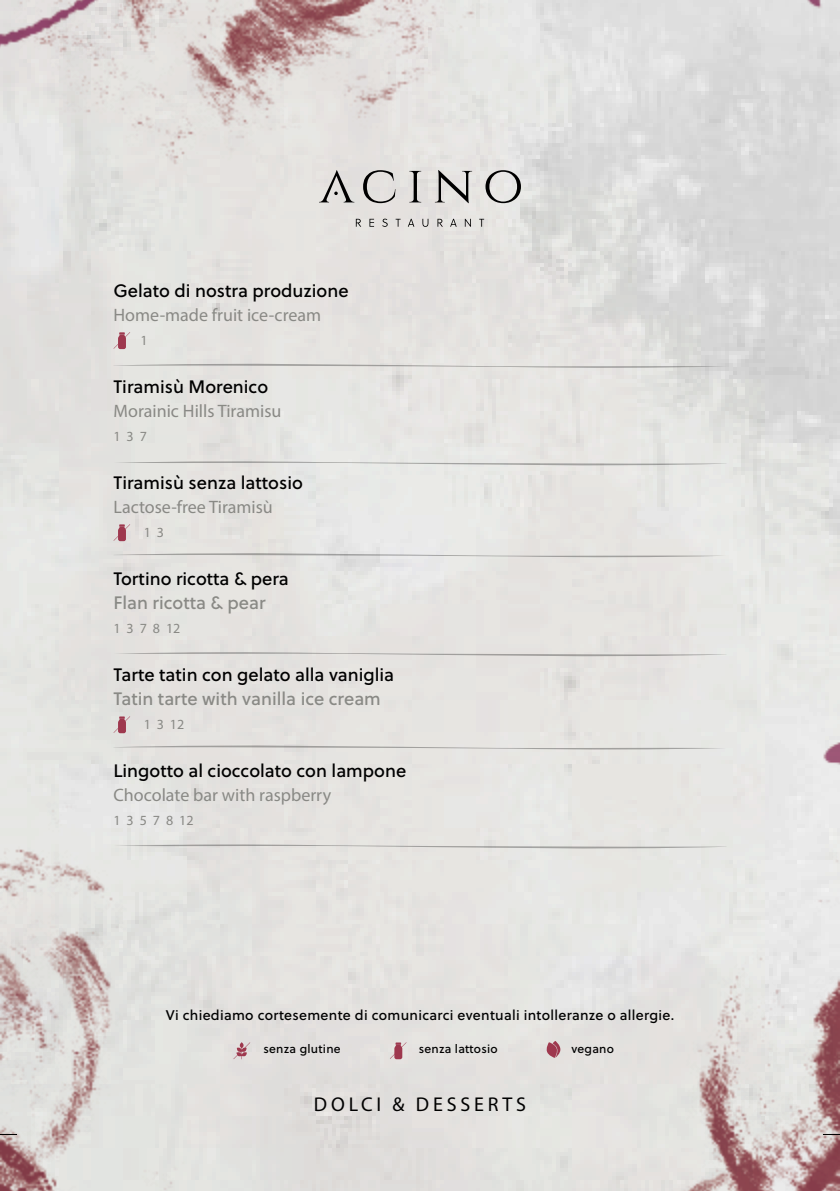
<style>
.page{position:relative;width:840px;height:1191px;background:#fff}
.page>*{position:absolute;margin:0;border:0;box-sizing:border-box;transform-origin:0 0}
.t1{font:20px "Myriad Pro";letter-spacing:.19em;color:#000}
.t2{font:18px "Soleil";color:#000}
.t3{font:18px "Myriad Pro";color:#898985}
.t4{font:18px "Soleil";color:#898985}
.t5{font:14px "Soleil";letter-spacing:.02em;color:#000}
.t6{font:14px "Myriad Pro";color:#898985}
.t7{font:12px "Soleil";letter-spacing:.02em;color:#000}
</style>
<div class="page">
<img style="left:0;top:0;width:839px;height:1191px">
<svg style="left:113px;top:332px;width:17px;height:17px"></svg>
<svg style="left:113px;top:524px;width:17px;height:17px"></svg>
<svg style="left:113px;top:716px;width:17px;height:17px"></svg>
<svg style="left:355px;top:219px;width:6px;height:8px"></svg>
<svg style="left:369px;top:219px;width:5px;height:8px"></svg>
<svg style="left:382px;top:219px;width:5px;height:8px"></svg>
<svg style="left:395px;top:219px;width:5px;height:8px"></svg>
<svg style="left:407px;top:219px;width:7px;height:8px"></svg>
<svg style="left:422px;top:219px;width:6px;height:8px"></svg>
<svg style="left:437px;top:219px;width:5px;height:8px"></svg>
<svg style="left:450px;top:219px;width:6px;height:8px"></svg>
<svg style="left:464px;top:219px;width:6px;height:8px"></svg>
<svg style="left:479px;top:219px;width:5px;height:8px"></svg>
<svg style="left:363px;top:170px;width:32px;height:33px"></svg>
<svg style="left:409px;top:171px;width:12px;height:31px"></svg>
<svg style="left:434px;top:170px;width:38px;height:33px"></svg>
<svg style="left:485px;top:170px;width:35px;height:33px"></svg>
<svg style="left:319px;top:170px;width:35px;height:32px"></svg>
<svg style="left:0;top:1134px;width:17px;height:1px"></svg>
<svg style="left:822px;top:1134px;width:17px;height:1px"></svg>
<svg style="left:233px;top:1042px;width:17px;height:17px"></svg>
<svg style="left:389px;top:1042px;width:17px;height:17px"></svg>
<svg style="left:545px;top:1040px;width:15px;height:17px"></svg>
<svg style="left:113px;top:362px;width:613px;height:6px;background:#d6d4d2"></svg>
<svg style="left:113px;top:461px;width:613px;height:6px;background:#d8d8d5"></svg>
<svg style="left:113px;top:551px;width:613px;height:6px;background:#d8d7d4"></svg>
<svg style="left:113px;top:652px;width:613px;height:6px;background:#d6d4d1"></svg>
<svg style="left:113px;top:743px;width:613px;height:7px;background:#d9d8d5"></svg>
<svg style="left:113px;top:844px;width:613px;height:6px;background:#d6d5d2"></svg>
<p class="t2" style="left:113px;top:277px;width:236px">Gelato di nostra produzione</p>
<p class="t3" style="left:113px;top:304px;width:209px">Home-made fruit ice-cream</p>
<p class="t6" style="left:141px;top:332px;width:9px">1</p>
<p class="t2" style="left:113px;top:373px;width:156px">Tiramisù Morenico</p>
<p class="t3" style="left:113px;top:400px;width:169px">Morainic Hills Tiramisu</p>
<p class="t6" style="left:113px;top:428px;width:35px">1 3 7</p>
<p class="t2" style="left:113px;top:469px;width:191px">Tiramisù senza lattosio</p>
<p class="t3" style="left:113px;top:496px;width:161px">Lactose-free Tiramisù</p>
<p class="t6" style="left:144px;top:524px;width:22px">1 3</p>
<p class="t2" style="left:113px;top:565px;width:177px">Tortino ricotta &amp; pera</p>
<p class="t4" style="left:113px;top:589px;width:153px">Flan ricotta &amp; pear</p>
<p class="t6" style="left:113px;top:620px;width:68px">1 3 7 8 12</p>
<p class="t2" style="left:113px;top:661px;width:282px">Tarte tatin con gelato alla vaniglia</p>
<p class="t4" style="left:113px;top:685px;width:269px">Tatin tarte with vanilla ice cream</p>
<p class="t6" style="left:144px;top:716px;width:42px">1 3 12</p>
<p class="t2" style="left:113px;top:757px;width:294px">Lingotto al cioccolato con lampone</p>
<p class="t3" style="left:113px;top:784px;width:219px">Chocolate bar with raspberry</p>
<p class="t6" style="left:113px;top:812px;width:81px">1 3 5 7 8 12</p>
<p class="t5" style="left:166px;top:1005px;width:509px">Vi chiediamo cortesemente di comunicarci eventuali intolleranze o allergie.</p>
<p class="t7" style="left:263px;top:1039px;width:79px">senza glutine</p>
<p class="t7" style="left:418px;top:1039px;width:80px">senza lattosio</p>
<p class="t7" style="left:571px;top:1039px;width:44px">vegano</p>
<p class="t1" style="left:314px;top:1092px;width:213px">DOLCI &amp; DESSERTS</p>
</div>
